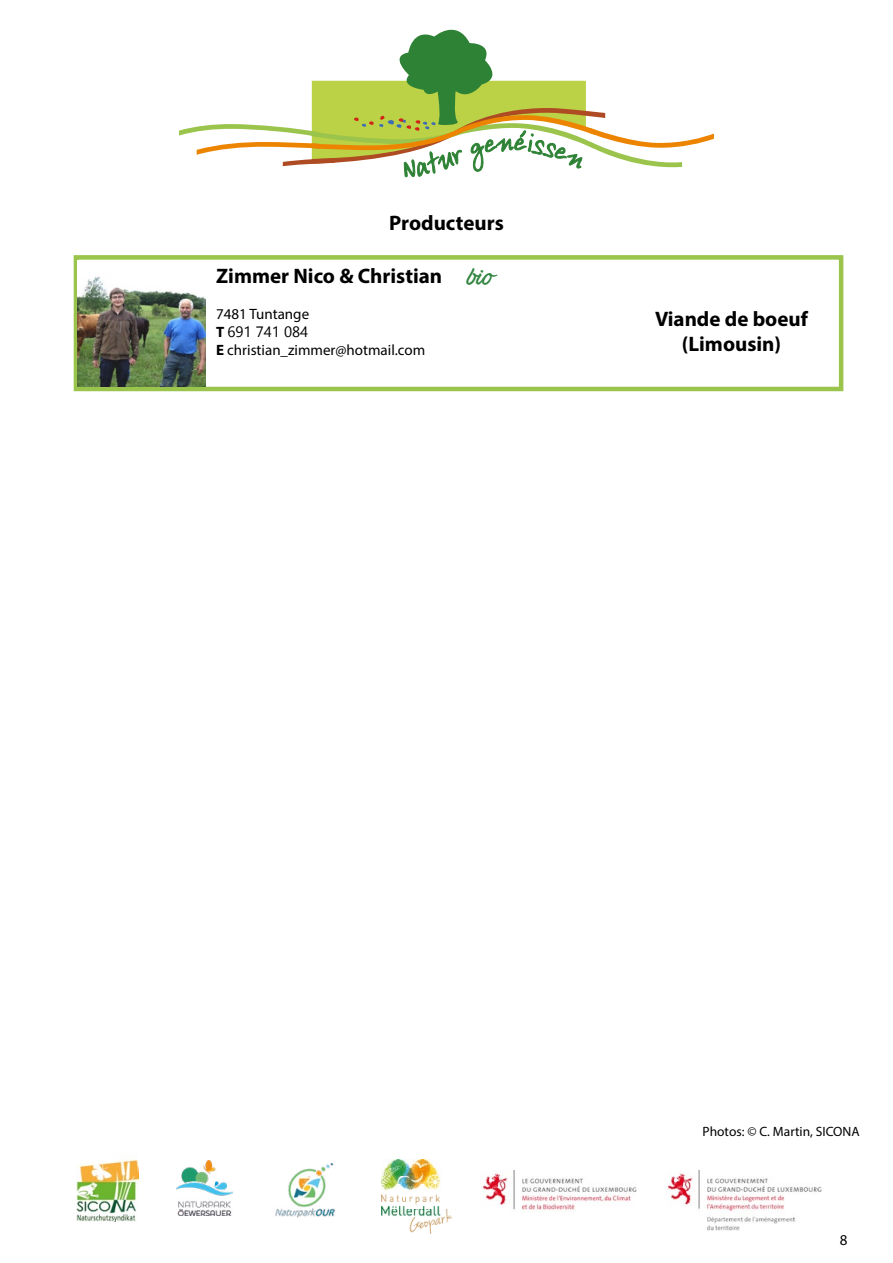
<style>
.page{position:relative;width:893px;height:1263px;background:#fff}
.page>*{position:absolute;margin:0;border:0;box-sizing:border-box;transform-origin:0 0}
.t1{font:27px "Actonia PERSONALUSE";color:#328641}
.t2{font:700 21px/25.2px "Myriad Pro";color:#000;text-align:center}
.t3{font:15px "Myriad Pro";color:#000}
.t4{font:700 15px "Myriad Pro";color:#000}
.t5{font:13.5px "Myriad Pro";color:#000}
.s1{font-weight:700}
</style>
<div class="page">
<img style="left:77px;top:1159px;width:61px;height:63px">
<img style="left:176px;top:1161px;width:57px;height:55px">
<img style="left:275px;top:1163px;width:60px;height:55px">
<img style="left:382px;top:1160px;width:70px;height:73px">
<img style="left:667px;top:1170px;width:155px;height:61px">
<img style="left:482px;top:1170px;width:155px;height:41px">
<svg style="left:179px;top:29px;width:535px;height:148px"></svg>
<div style="left:74px;top:255px;width:769px;height:136px;border:4px solid #9ac44b"></div>
<img style="left:78px;top:260px;width:127px;height:127px">
<p class="t2" style="left:389px;top:210px;width:116px">Producteurs</p>
<p class="t2" style="left:216px;top:263px;width:228px">Zimmer Nico &amp; Christian</p>
<p class="t3" style="left:216px;top:305px;width:95px">7481 Tuntange</p>
<p class="t4" style="left:216px;top:323px;width:10px">T</p>
<p class="t3" style="left:216px;top:341px;width:211px"><span class="s1">E</span> christian_zimmer@hotmail.com</p>
<p class="t1" style="left:467px;top:263px;width:28px">bio</p>
<p class="t2" style="left:655px;top:305px;width:154px">Viande de boeuf (Limousin)</p>
<p class="t5" style="left:703px;top:1123px;width:159px">Photos: © C. Martin, SICONA</p>
<p class="t3" style="left:840px;top:1231px;width:9px">8</p>
</div>
